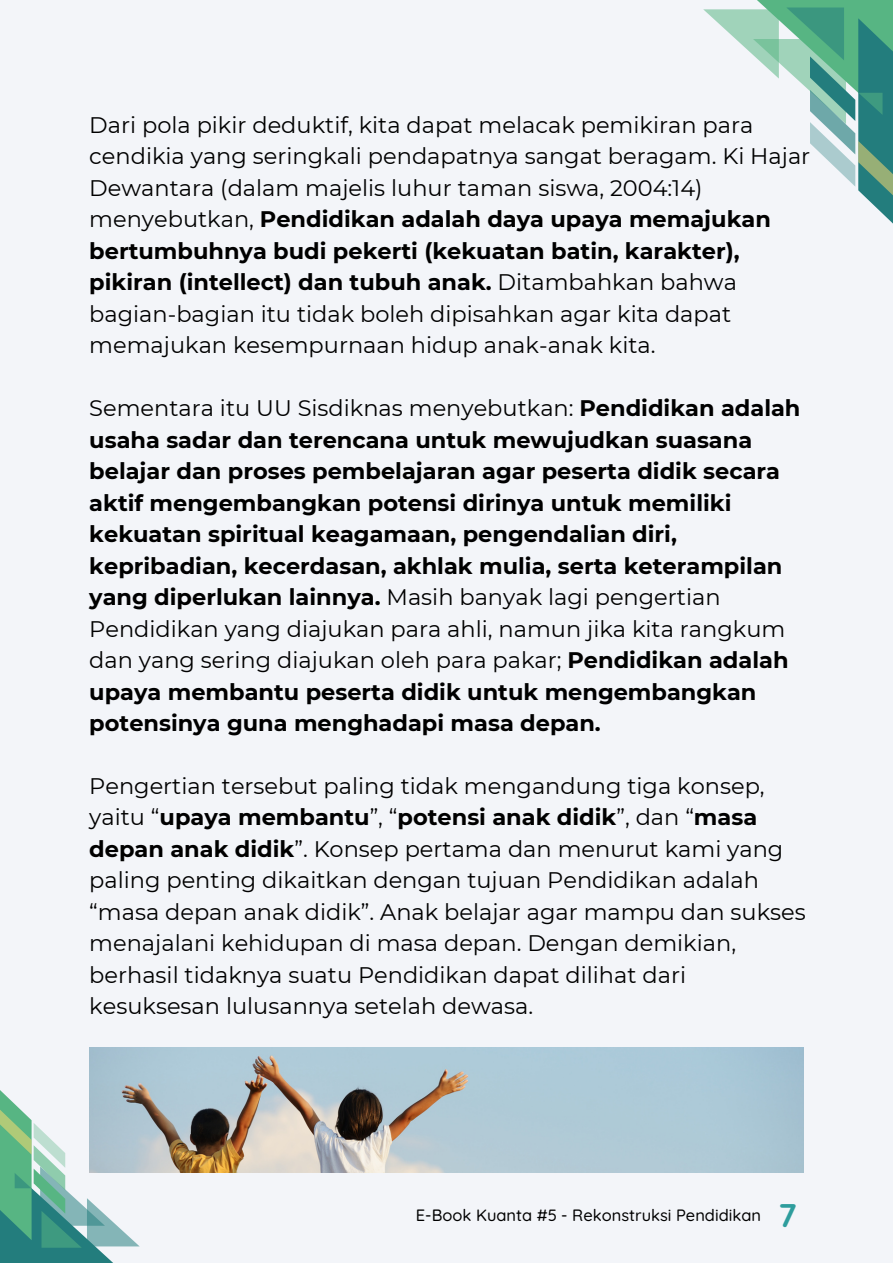
<style>
.page{position:relative;width:893px;height:1264px;background:#fff}
.page>*{position:absolute;margin:0;border:0;box-sizing:border-box;transform-origin:0 0}
.t1{font:700 33px "Quicksand";color:#2e9d9d}
.t2{font:22.5px/31.5px "Montserrat";color:#000}
.t3{font:700 22.5px/31.5px "Montserrat";color:#000}
.t4{font:500 16.35px "Quicksand";color:#000}
.s1{font-weight:700}
.s2{font-weight:400}
</style>
<div class="page">
<div style="left:0;top:0;width:892px;height:1262px;background:#f3f5f9"></div>
<svg style="left:0;top:1090px;width:139px;height:172px"></svg>
<svg style="left:703px;top:0;width:189px;height:223px"></svg>
<img style="left:89px;top:1047px;width:714px;height:125px">
<p class="t2" style="left:89px;top:109px;width:722px">Dari pola pikir deduktif, kita dapat melacak pemikiran para cendikia yang seringkali pendapatnya sangat beragam. Ki Hajar Dewantara (dalam majelis luhur taman siswa, 2004:14) menyebutkan, <span class="s1">Pendidikan adalah daya upaya memajukan bertumbuhnya budi pekerti (kekuatan batin, karakter), pikiran (intellect) dan tubuh anak.</span> Ditambahkan bahwa bagian-bagian itu tidak boleh dipisahkan agar kita dapat memajukan kesempurnaan hidup anak-anak kita.</p>
<p class="t3" style="left:89px;top:392px;width:712px"><span class="s2">Sementara itu UU Sisdiknas menyebutkan:</span> Pendidikan adalah usaha sadar dan terencana untuk mewujudkan suasana belajar dan proses pembelajaran agar peserta didik secara aktif mengembangkan potensi dirinya untuk memiliki kekuatan spiritual keagamaan, pengendalian diri, kepribadian, kecerdasan, akhlak mulia, serta keterampilan yang diperlukan lainnya. <span class="s2">Masih banyak lagi pengertian Pendidikan yang diajukan para ahli, namun jika kita rangkum dan yang sering diajukan oleh para pakar;</span> Pendidikan adalah upaya membantu peserta didik untuk mengembangkan potensinya guna menghadapi masa depan.</p>
<p class="t2" style="left:89px;top:770px;width:718px">Pengertian tersebut paling tidak mengandung tiga konsep, yaitu “<span class="s1">upaya membantu</span>”, “<span class="s1">potensi anak didik</span>”, dan “<span class="s1">masa depan anak didik</span>”. Konsep pertama dan menurut kami yang paling penting dikaitkan dengan tujuan Pendidikan adalah “masa depan anak didik”. Anak belajar agar mampu dan sukses menajalani kehidupan di masa depan. Dengan demikian, berhasil tidaknya suatu Pendidikan dapat dilihat dari kesuksesan lulusannya setelah dewasa.</p>
<p class="t4" style="left:416px;top:1204px;width:346px">E-Book Kuanta #5 - Rekonstruksi Pendidikan</p>
<p class="t1" style="left:778px;top:1193px;width:20px">7</p>
</div>
